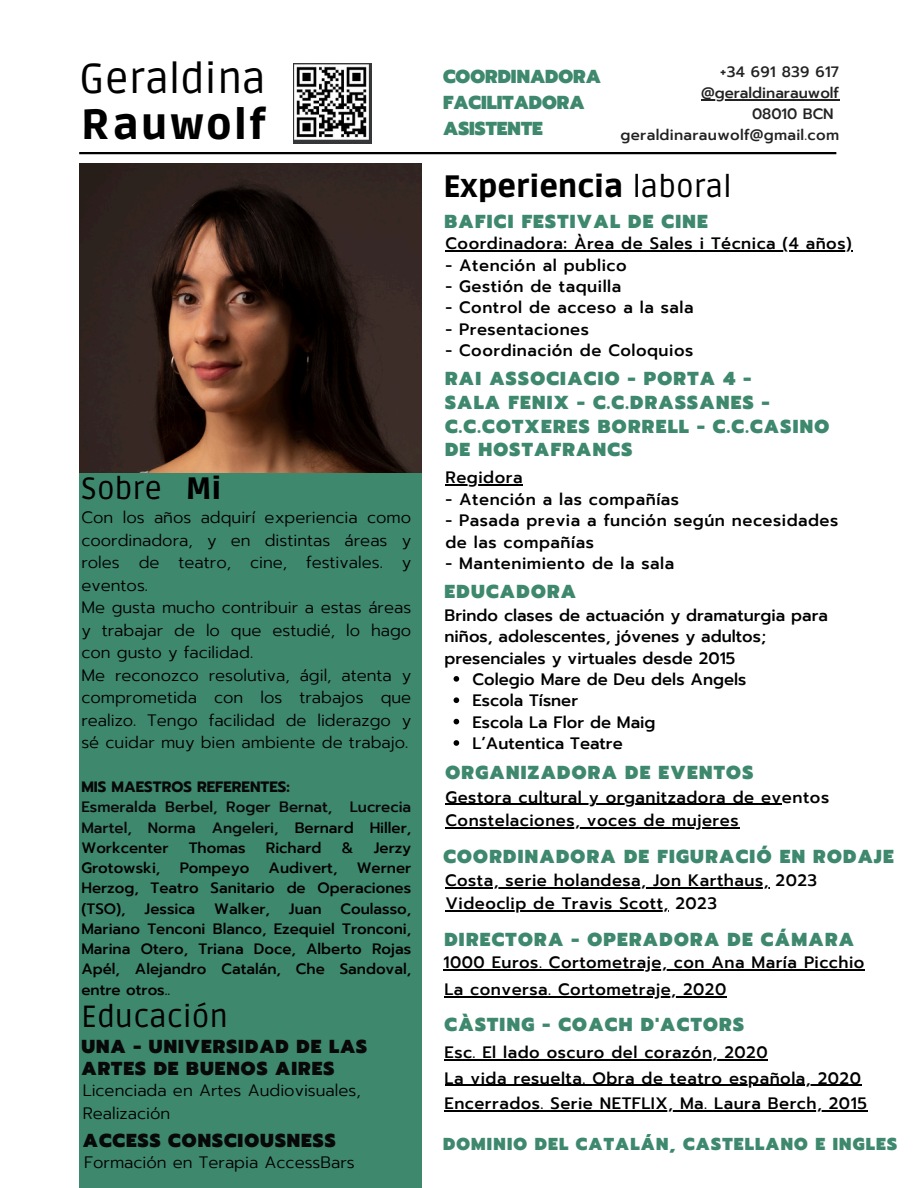
<style>
.page{position:relative;width:918px;height:1188px;background:#fff}
.page>*{position:absolute;margin:0;border:0;box-sizing:border-box;transform-origin:0 0}
.t1{font:42px "Ruda";color:#000}
.t2{font:900 42px "Ruda";letter-spacing:.055em;color:#000}
.t3{font:900 30.75px "Ruda";color:#000}
.t4{font:30.75px "Ruda";color:#000}
.t5{font:900 18.75px/23.7px "Prompt";letter-spacing:.07em;color:#3e886e}
.t6{font:900 18.75px/21.3px "Prompt";letter-spacing:.055em;color:#080808}
.t7{font:900 18.75px/25.8px "Prompt";color:#3e886e}
.t8{font:900 17.25px "Prompt";letter-spacing:.07em;color:#3e886e}
.t9{font:500 16.5px/21.3px "Prompt";letter-spacing:.03em;color:#000}
.t10{font:300 16.5px/22.5px "Prompt";color:#000;text-align:justify}
.t11{font:500 16.5px/21.3px "Prompt";color:#000}
.t12{font:500 15px/20.2px "Prompt";color:#000;text-align:justify}
.t13{font:500 15px/20.2px "Prompt";color:#080808;text-align:justify}
.t14{font:500 15px "Prompt";letter-spacing:.02em;color:#222}
.t15{font:500 15px "Prompt";color:#222}
.t16{font:700 15px "Prompt";color:#080808}
.s1{font-weight:400}
.s2{color:#000}
</style>
<div class="page">
<img style="left:79px;top:163px;width:342px;height:310px">
<div style="left:79px;top:473px;width:343px;height:715px;background:#3e886e"></div>
<hr style="left:79px;top:152px;width:757px;height:2px;background:#000">
<img style="left:293px;top:64px;width:78px;height:80px">
<hr style="left:701px;top:99px;width:138px;height:1px;background:#222">
<hr style="left:444px;top:996px;width:261px;height:1px;background:#000">
<svg style="left:705px;top:996px;width:22px;height:1px"></svg>
<hr style="left:443px;top:969px;width:422px;height:1px;background:#000">
<hr style="left:445px;top:1110px;width:99px;height:1px;background:#000">
<hr style="left:544px;top:1110px;width:136px;height:1px;background:#000">
<hr style="left:680px;top:1110px;width:187px;height:1px;background:#000">
<hr style="left:445px;top:1085px;width:416px;height:1px;background:#000">
<hr style="left:445px;top:1059px;width:323px;height:1px;background:#000">
<hr style="left:445px;top:250px;width:129px;height:2px;background:#000">
<hr style="left:574px;top:250px;width:278px;height:2px;background:#000">
<svg style="left:454px;top:676px;width:5px;height:6px"></svg>
<svg style="left:454px;top:697px;width:5px;height:6px"></svg>
<svg style="left:454px;top:719px;width:5px;height:5px"></svg>
<svg style="left:454px;top:740px;width:5px;height:6px"></svg>
<hr style="left:445px;top:804px;width:337px;height:1px;background:#000">
<hr style="left:445px;top:485px;width:78px;height:1px;background:#000">
<hr style="left:445px;top:887px;width:324px;height:1px;background:#000">
<hr style="left:445px;top:910px;width:224px;height:1px;background:#000">
<hr style="left:445px;top:827px;width:227px;height:1px;background:#000">
<hr style="left:672px;top:827px;width:67px;height:1px;background:#000">
<p class="t1" style="left:79px;top:54px;width:188px">Geraldina</p>
<p class="t7" style="left:443px;top:64px;width:160px">COORDINADORA<br>FACILITADORA</p>
<p class="t2" style="left:81px;top:101px;width:185px">Rauwolf</p>
<p class="t7" style="left:443px;top:115px;width:101px">ASISTENTE</p>
<p class="t14" style="left:720px;top:61px;width:120px">+34 691 839 617</p>
<h4 class="t15" style="left:701px;top:82px;width:140px">@geraldinarauwolf</h4>
<h5 class="t15" style="left:752px;top:102px;width:83px">08010 BCN</h5>
<p class="t14" style="left:621px;top:123px;width:220px">geraldinarauwolf@gmail.com</p>
<h4 class="t3" style="left:443px;top:169px;width:290px">Experiencia <span class="s1">laboral</span></h4>
<h2 class="t4" style="left:81px;top:470px;width:82px">Sobre</h2>
<p class="t3" style="left:186px;top:470px;width:37px">Mi</p>
<p class="t10" style="left:81px;top:507px;width:331px">Con los años adquirí experiencia como coordinadora, y en distintas áreas y roles de teatro, cine, festivales. y eventos.</p>
<p class="t10" style="left:81px;top:597px;width:331px">Me gusta mucho contribuir a estas áreas y trabajar de lo que estudié, lo hago con gusto y facilidad.</p>
<h6 class="t10" style="left:81px;top:664px;width:331px">Me reconozco resolutiva, ágil, atenta y comprometida con los trabajos que realizo. Tengo facilidad de liderazgo y sé cuidar muy bien ambiente de trabajo.</h6>
<p class="t16" style="left:81px;top:776px;width:210px">MIS MAESTROS REFERENTES:</p>
<h5 class="t13" style="left:81px;top:797px;width:331px">Esmeralda Berbel, Roger Bernat, Lucrecia Martel, Norma Angeleri, <span class="s2">Bernard Hiller, Workcenter</span></h5>
<h5 class="t12" style="left:189px;top:838px;width:58px">Thomas</h5>
<h5 class="t12" style="left:266px;top:838px;width:57px">Richard</h5>
<h5 class="t12" style="left:342px;top:838px;width:13px">&amp;</h5>
<h5 class="t12" style="left:374px;top:838px;width:39px">Jerzy</h5>
<h5 class="t12" style="left:81px;top:858px;width:80px">Grotowski,</h5>
<h5 class="t12" style="left:180px;top:858px;width:71px">Pompeyo</h5>
<h5 class="t12" style="left:269px;top:858px;width:70px">Audivert,</h5>
<h5 class="t12" style="left:81px;top:858px;width:331px;text-indent:275px">Werner Herzog, Teatro Sanitario de Operaciones (TSO),</h5>
<h5 class="t12" style="left:81px;top:899px;width:331px;text-indent:259px">Coulasso, Mariano Tenconi Blanco, Ezequiel Tronconi, Marina Otero, Triana Doce, Alberto Rojas Apél, Alejandro Catalán, Che Sandoval, entre otros..</h5>
<h5 class="t12" style="left:145px;top:899px;width:52px">Jessica</h5>
<h5 class="t12" style="left:214px;top:899px;width:57px">Walker,</h5>
<h5 class="t12" style="left:289px;top:899px;width:34px">Juan</h5>
<p class="t4" style="left:81px;top:998px;width:148px">Educación</p>
<h5 class="t6" style="left:81px;top:1036px;width:287px">UNA - UNIVERSIDAD DE LAS<br>ARTES DE BUENOS AIRES</h5>
<p class="t10" style="left:83px;top:1079px;width:279px">Licenciada en Artes Audiovisuales,<br>Realización</p>
<p class="t6" style="left:83px;top:1130px;width:255px">ACCESS CONSCIOUSNESS</p>
<p class="t10" style="left:84px;top:1152px;width:272px">Formación en Terapia AccessBars</p>
<p class="t5" style="left:445px;top:210px;width:265px">BAFICI FESTIVAL DE CINE</p>
<p class="t9" style="left:445px;top:233px;width:408px">Coordinadora: Àrea de Sales i Técnica (4 años)</p>
<p class="t9" style="left:445px;top:255px;width:183px">- Atención al publico</p>
<h5 class="t9" style="left:445px;top:276px;width:177px">- Gestión de taquilla</h5>
<p class="t9" style="left:445px;top:297px;width:250px">- Control de acceso a la sala</p>
<p class="t9" style="left:445px;top:319px;width:145px">- Presentaciones</p>
<p class="t9" style="left:445px;top:340px;width:249px">- Coordinación de Coloquios</p>
<p class="t5" style="left:445px;top:367px;width:386px">RAI ASSOCIACIO - PORTA 4 -<br>SALA FENIX - C.C.DRASSANES -<br>C.C.COTXERES BORRELL - C.C.CASINO<br>DE HOSTAFRANCS</p>
<p class="t9" style="left:445px;top:467px;width:79px">Regidora</p>
<h5 class="t9" style="left:445px;top:489px;width:235px">- Atención a las compañías</h5>
<p class="t9" style="left:445px;top:510px;width:394px">- Pasada previa a función según necesidades de las compañías</p>
<p class="t9" style="left:445px;top:553px;width:230px">- Mantenimiento de la sala</p>
<p class="t5" style="left:445px;top:580px;width:133px">EDUCADORA</p>
<h5 class="t11" style="left:445px;top:605px;width:385px">Brindo clases de actuación y dramaturgia para niños, adolescentes, jóvenes y adultos; presenciales y virtuales desde 2015</h5>
<p class="t11" style="left:473px;top:669px;width:275px">Colegio Mare de Deu dels Angels</p>
<p class="t11" style="left:473px;top:690px;width:107px">Escola Tísner</p>
<p class="t11" style="left:473px;top:712px;width:184px">Escola La Flor de Maig</p>
<p class="t11" style="left:473px;top:733px;width:152px">L’Autentica Teatre</p>
<p class="t5" style="left:445px;top:761px;width:309px">ORGANIZADORA DE EVENTOS</p>
<h5 class="t9" style="left:445px;top:786px;width:385px">Gestora cultural y organitzadora de eventos</h5>
<h5 class="t9" style="left:445px;top:810px;width:295px">Constelaciones, voces de mujeres</h5>
<p class="t5" style="left:443px;top:845px;width:452px">COORDINADORA DE FIGURACIÓ EN RODAJE</p>
<h5 class="t9" style="left:445px;top:870px;width:374px">Costa, serie holandesa, Jon Karthaus, 2023</h5>
<p class="t9" style="left:445px;top:893px;width:273px">Videoclip de Travis Scott, 2023</p>
<p class="t5" style="left:444px;top:928px;width:411px">DIRECTORA - OPERADORA DE CÁMARA</p>
<h5 class="t9" style="left:444px;top:979px;width:283px">La conversa. Cortometraje, 2020</h5>
<p class="t9" style="left:443px;top:952px;width:423px">1000 Euros. Cortometraje, con Ana María Picchio</p>
<p class="t5" style="left:445px;top:1013px;width:301px">CÀSTING - COACH D'ACTORS</p>
<p class="t9" style="left:445px;top:1067px;width:418px">La vida resuelta. Obra de teatro española, 2020</p>
<p class="t9" style="left:445px;top:1042px;width:325px">Esc. El lado oscuro del corazón, 2020</p>
<h3 class="t9" style="left:445px;top:1093px;width:424px">Encerrados. Serie NETFLIX, Ma. Laura Berch, 2015</h3>
<p class="t8" style="left:443px;top:1132px;width:456px">DOMINIO DEL CATALÁN, CASTELLANO E INGLES</p>
</div>
